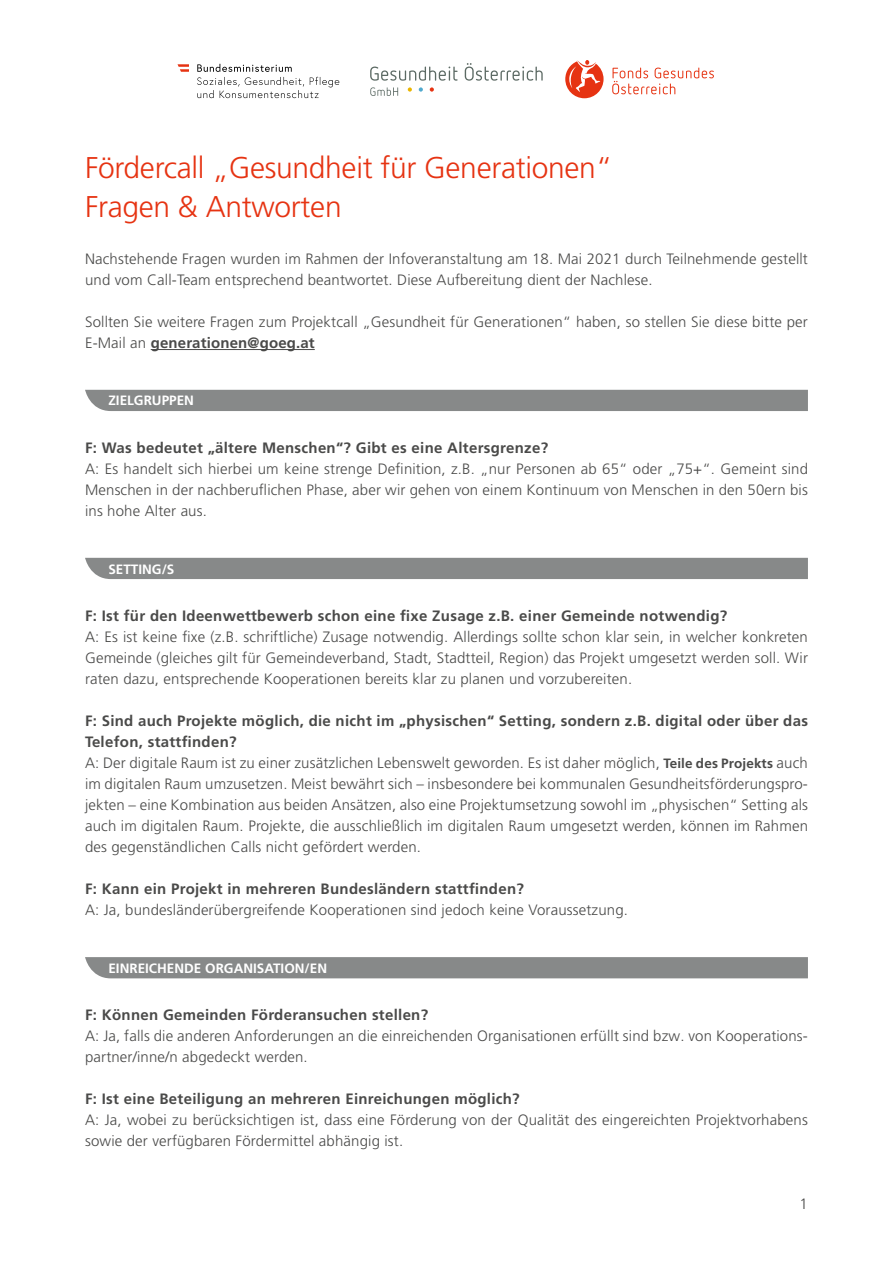
<style>
.page{position:relative;width:893px;height:1263px;background:#fff}
.page>*{position:absolute;margin:0;border:0;box-sizing:border-box;transform-origin:0 0}
.titel_headline{font:300 30px "Frutiger LT Pro";letter-spacing:-.01em;color:#e63312}
.lauftext{font:300 15px/21px "Frutiger LT Pro";letter-spacing:.01em;color:#4a4a49}
.lauftext_bold{font:700 15px/21px "Frutiger LT Pro";letter-spacing:.02em;color:#4a4a49}
.headline{font:700 13.5px "Frutiger LT Pro";color:#fff}
.s1{font-weight:700}
.s2{font-weight:700;font-size:13.5px}
</style>
<div class="page">
<svg style="left:370px;top:67px;width:88px;height:14px"></svg>
<svg style="left:465px;top:63px;width:78px;height:18px"></svg>
<svg style="left:370px;top:87px;width:28px;height:9px"></svg>
<svg style="left:408px;top:87px;width:4px;height:5px"></svg>
<svg style="left:419px;top:87px;width:4px;height:5px"></svg>
<svg style="left:430px;top:87px;width:4px;height:5px"></svg>
<svg style="left:565px;top:60px;width:39px;height:38px"></svg>
<svg style="left:612px;top:68px;width:102px;height:26px"></svg>
<svg style="left:197px;top:64px;width:142px;height:34px"></svg>
<svg style="left:177px;top:64px;width:12px;height:8px"></svg>
<div style="left:85px;top:390px;width:723px;height:21px;background:#878989"></div>
<hr style="left:151px;top:349px;width:164px;height:1px;background:#4a4a49">
<div style="left:85px;top:558px;width:723px;height:21px;background:#878989"></div>
<div style="left:85px;top:957px;width:723px;height:21px;background:#878989"></div>
<h1 class="titel_headline" style="left:85px;top:151px;width:529px">Fördercall „Gesundheit für Generationen“</h1>
<h1 class="titel_headline" style="left:85px;top:190px;width:258px">Fragen &amp; Antworten</h1>
<p class="lauftext" style="left:85px;top:248px;width:724px">Nachstehende Fragen wurden im Rahmen der Infoveranstaltung am 18. Mai 2021 durch Teilnehmende gestellt und vom Call-Team entsprechend beantwortet. Diese Aufbereitung dient der Nachlese.</p>
<p class="lauftext" style="left:85px;top:311px;width:724px">Sollten Sie weitere Fragen zum Projektcall „Gesundheit für Generationen“ haben, so stellen Sie diese bitte per<br>E-Mail an <span class="s1">generationen@goeg.at</span></p>
<h2 class="headline" style="left:108px;top:393px;width:87px">ZIELGRUPPEN</h2>
<p class="lauftext_bold" style="left:85px;top:437px;width:465px">F: Was bedeutet „ältere Menschen“? Gibt es eine Altersgrenze?</p>
<p class="lauftext" style="left:85px;top:458px;width:724px;text-align:justify">A: Es handelt sich hierbei um keine strenge Definition, z.B. „nur Personen ab 65“ oder „75+“. Gemeint sind Menschen in der nachberuflichen Phase, aber wir gehen von einem Kontinuum von Menschen in den 50ern bis ins hohe Alter aus.</p>
<h2 class="headline" style="left:108px;top:561px;width:68px">SETTING/S</h2>
<p class="lauftext_bold" style="left:85px;top:605px;width:644px">F: Ist für den Ideenwettbewerb schon eine fixe Zusage z.B. einer Gemeinde notwendig?</p>
<p class="lauftext" style="left:85px;top:626px;width:724px;text-align:justify">A: Es ist keine fixe (z.B. schriftliche) Zusage notwendig. Allerdings sollte schon klar sein, in welcher konkreten Gemeinde (gleiches gilt für Gemeindeverband, Stadt, Stadtteil, Region) das Projekt umgesetzt werden soll. Wir raten dazu, entsprechende Kooperationen bereits klar zu planen und vorzubereiten.</p>
<p class="lauftext_bold" style="left:85px;top:710px;width:724px">F: Sind auch Projekte möglich, die nicht im „physischen“ Setting, sondern z.B. digital oder über das<br>Telefon, stattfinden?</p>
<p class="lauftext" style="left:85px;top:752px;width:724px;text-align:justify">A: Der digitale Raum ist zu einer zusätzlichen Lebenswelt geworden. Es ist daher möglich, <span class="s2">Teile des Projekts</span> auch im digitalen Raum umzusetzen. Meist bewährt sich – insbesondere bei kommunalen Gesundheitsförderungspro&shy;jekten – eine Kombination aus beiden Ansätzen, also eine Projektumsetzung sowohl im „physischen“ Setting als auch im digitalen Raum. Projekte, die ausschließlich im digitalen Raum umgesetzt werden, können im Rahmen des gegenständlichen Calls nicht gefördert werden.</p>
<p class="lauftext_bold" style="left:85px;top:878px;width:440px">F: Kann ein Projekt in mehreren Bundesländern stattfinden?</p>
<p class="lauftext" style="left:85px;top:899px;width:544px">A: Ja, bundesländerübergreifende Kooperationen sind jedoch keine Voraussetzung.</p>
<h2 class="headline" style="left:108px;top:960px;width:220px">EINREICHENDE ORGANISATION/EN</h2>
<p class="lauftext_bold" style="left:85px;top:1004px;width:345px">F: Können Gemeinden Förderansuchen stellen?</p>
<p class="lauftext" style="left:85px;top:1025px;width:724px">A: Ja, falls die anderen Anforderungen an die einreichenden Organisationen erfüllt sind bzw. von Kooperations&shy;partner/inne/n abgedeckt werden.</p>
<p class="lauftext_bold" style="left:85px;top:1088px;width:436px">F: Ist eine Beteiligung an mehreren Einreichungen möglich?</p>
<p class="lauftext" style="left:85px;top:1109px;width:724px">A: Ja, wobei zu berücksichtigen ist, dass eine Förderung von der Qualität des eingereichten Projektvorhabens sowie der verfügbaren Fördermittel abhängig ist.</p>
<p class="lauftext" style="left:800px;top:1193px;width:10px">1</p>
</div>
